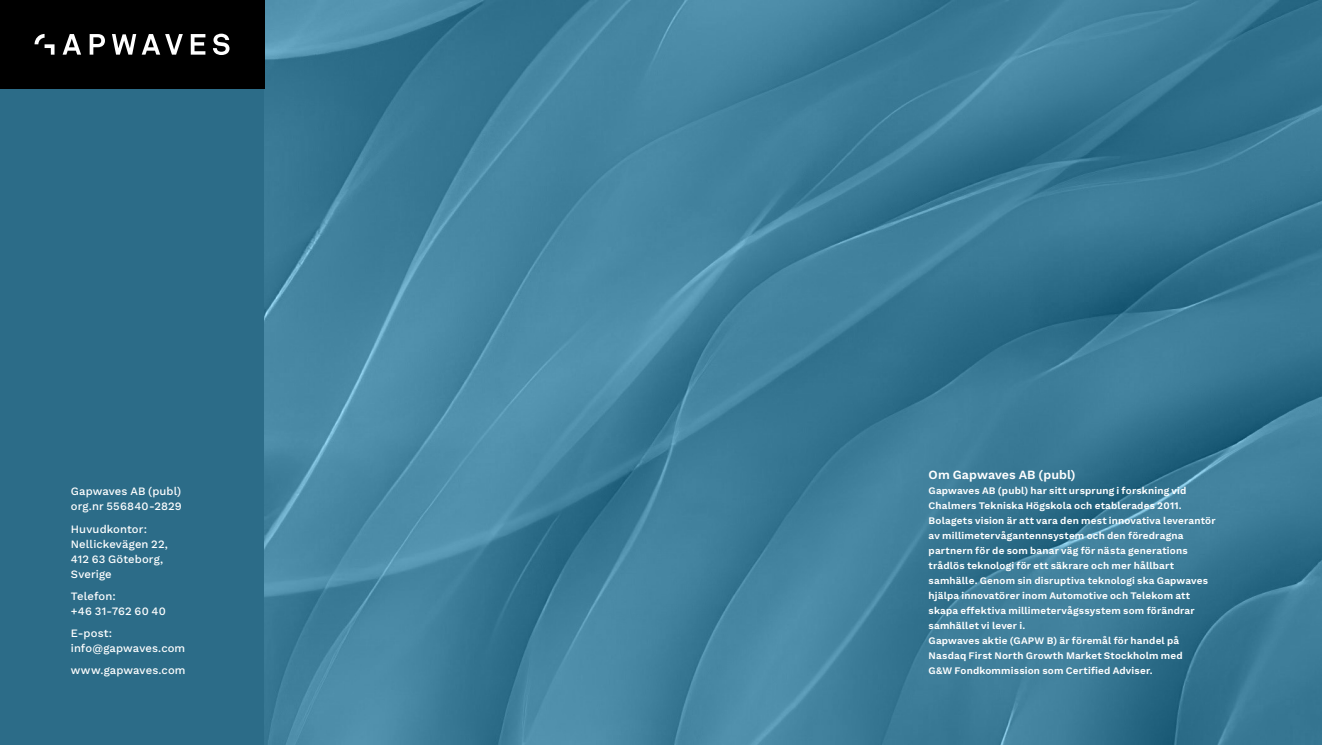
<style>
.page{position:relative;width:1322px;height:745px;background:#fff}
.page>*{position:absolute;margin:0;border:0;box-sizing:border-box;transform-origin:0 0}
.t1{font:12.5px "Work Sans";letter-spacing:.005em;color:#fff}
.t2{font:11.25px/15px "Work Sans";letter-spacing:.01em;color:#fff}
.t3{font:10px/15px "Work Sans";letter-spacing:.015em;color:#fff}
</style>
<div class="page">
<div style="left:0;top:0;width:264px;height:744px;background:#2c6c88"></div>
<img style="left:264px;top:0;width:1058px;height:744px">
<div style="left:0;top:0;width:264px;height:89px;background:#000"></div>
<svg style="left:63px;top:34px;width:18px;height:21px"></svg>
<svg style="left:90px;top:34px;width:15px;height:21px"></svg>
<svg style="left:112px;top:34px;width:24px;height:21px"></svg>
<svg style="left:142px;top:34px;width:41px;height:21px"></svg>
<svg style="left:191px;top:34px;width:14px;height:21px"></svg>
<svg style="left:213px;top:34px;width:16px;height:21px"></svg>
<svg style="left:35px;top:34px;width:20px;height:21px"></svg>
<p class="t2" style="left:71px;top:483px;width:112px">Gapwaves AB (publ) org.nr 556840-2829</p>
<p class="t2" style="left:71px;top:520px;width:99px">Huvudkontor:<br>Nellickevägen 22,<br>412 63 Göteborg,<br>Sverige</p>
<p class="t2" style="left:71px;top:587px;width:96px">Telefon:<br>+46 31-762 60 40</p>
<p class="t2" style="left:71px;top:624px;width:116px">E-post: info@gapwaves.com</p>
<p class="t2" style="left:71px;top:661px;width:116px">www.gapwaves.com</p>
<p class="t1" style="left:928px;top:464px;width:149px">Om Gapwaves AB (publ)</p>
<p class="t3" style="left:928px;top:482px;width:288px">Gapwaves AB (publ) har sitt ursprung i forskning vid Chalmers Tekniska Högskola och etablerades 2011.<br>Bolagets vision är att vara den mest innovativa leverantör av millimetervågantennsystem och den föredragna partnern för de som banar väg för nästa generations trådlös teknologi för ett säkrare och mer hållbart samhälle. Genom sin disruptiva teknologi ska Gapwaves hjälpa innovatörer inom Automotive och Telekom att skapa effektiva millimetervågssystem som förändrar samhället vi lever i.<br>Gapwaves aktie (GAPW B) är föremål för handel på Nasdaq First North Growth Market Stockholm med<br>G&amp;W Fondkommission som Certified Adviser.</p>
</div>
